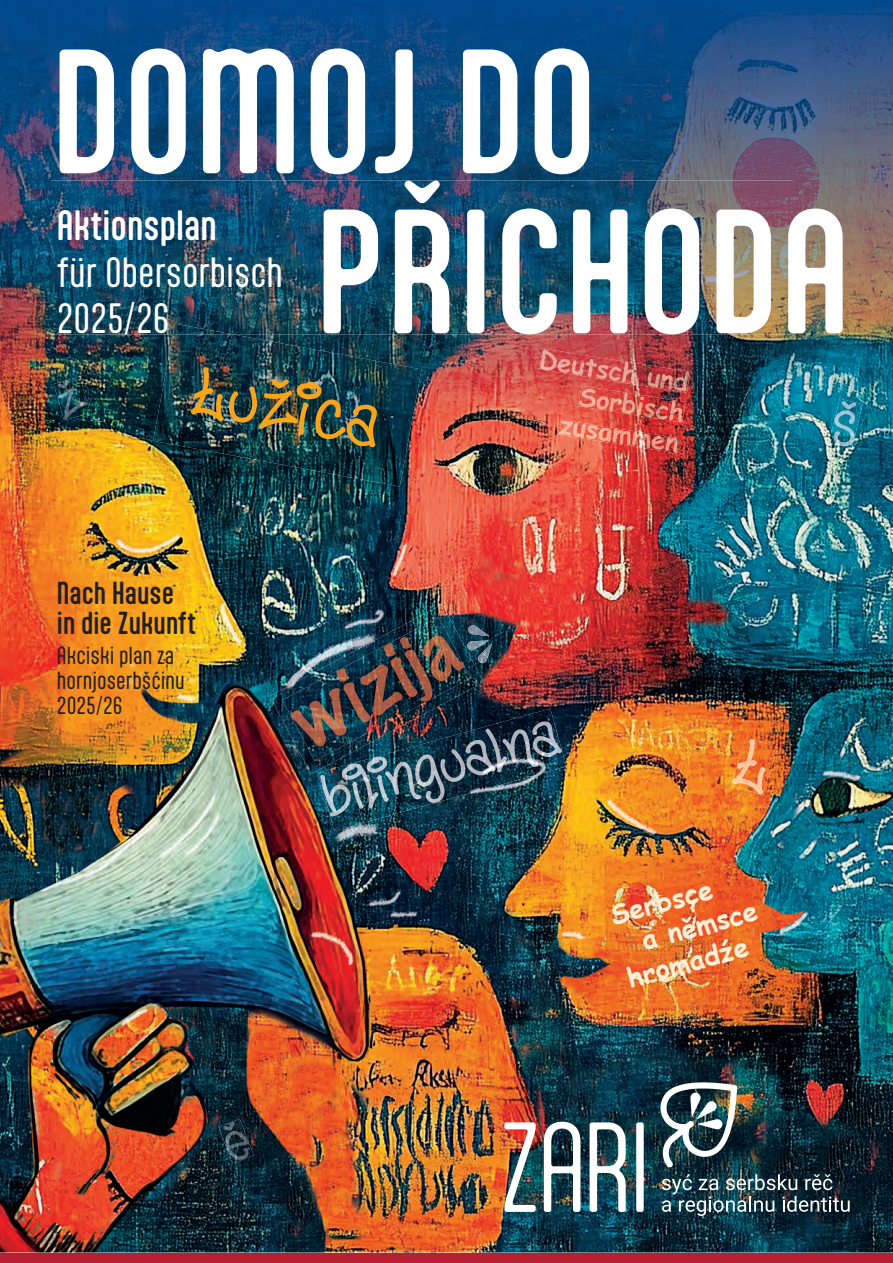
<style>
.page{position:relative;width:893px;height:1263px;background:#fff}
.page>*{position:absolute;margin:0;border:0;box-sizing:border-box;transform-origin:0 0}
.t1{font:500 150px/160.1px "Aptly";letter-spacing:.01em;color:#fff}
.t2{font:72px "CC Phat Boi";color:#f9a51b}
.t3{font:36px/46.5px "Aptly";color:#fff}
.t4{font:500 36px "Aptly";color:#fff}
.t5{font:700 27px "Comic Sans MS";color:#feefd8}
.t6{font:500 27px/30px "Aptly";color:#231f20}
.t7{font:21px/25.2px "Aptly";color:#231f20}
</style>
<div class="page">
<img style="left:0;top:421px;width:893px;height:831px">
<img style="left:504px;top:1122px;width:32px;height:90px">
<svg style="left:544px;top:1122px;width:36px;height:90px"></svg>
<svg style="left:590px;top:1122px;width:36px;height:90px"></svg>
<div style="left:636px;top:1122px;width:8px;height:90px;background:#fff;border-radius:2px"></div>
<img style="left:658px;top:1080px;width:79px;height:87px">
<img style="left:662px;top:1174px;width:188px;height:42px">
<img style="left:0;top:0;width:893px;height:206px">
<img style="left:0;top:206px;width:92px;height:215px">
<img style="left:801px;top:206px;width:92px;height:215px">
<img style="left:92px;top:334px;width:65px;height:87px">
<img style="left:422px;top:334px;width:379px;height:33px">
<img style="left:422px;top:367px;width:379px;height:54px">
<img style="left:51px;top:181px;width:792px;height:153px">
<div style="left:0;top:1252px;width:893px;height:11px;background:#b91f33"></div>
<img style="left:270px;top:604px;width:214px;height:170px">
<img style="left:282px;top:617px;width:189px;height:144px">
<img style="left:540px;top:348px;width:150px;height:45px">
<img style="left:578px;top:386px;width:107px;height:35px">
<img style="left:559px;top:421px;width:120px;height:32px">
<img style="left:318px;top:709px;width:248px;height:122px">
<img style="left:153px;top:421px;width:259px;height:65px">
<img style="left:157px;top:334px;width:265px;height:87px">
<img style="left:173px;top:324px;width:60px;height:10px">
<img style="left:731px;top:737px;width:47px;height:58px">
<img style="left:829px;top:421px;width:29px;height:27px">
<img style="left:834px;top:399px;width:29px;height:22px">
<img style="left:54px;top:376px;width:36px;height:44px">
<img style="left:218px;top:1119px;width:36px;height:44px">
<img style="left:467px;top:640px;width:22px;height:10px">
<img style="left:468px;top:625px;width:21px;height:11px">
<img style="left:478px;top:644px;width:14px;height:19px">
<h1 class="t1" style="left:316px;top:29px;width:536px;text-indent:-264px">DOMOJ DO<br>PŘICHODA</h1>
<h3 class="t4" style="left:57px;top:203px;width:161px">Aktionsplan</h3>
<h3 class="t3" style="left:57px;top:248px;width:228px">für Obersorbisch<br>2025/26</h3>
<h2 class="t2" style="left:204px;top:347px;width:189px;rotate:11deg">Łužica</h2>
<p class="t6" style="left:57px;top:578px;width:141px">Nach Hause in die Zukunft</p>
<p class="t7" style="left:57px;top:642px;width:129px">Akciski plan za hornjoserbšćinu<br>2025/26</p>
<p class="t5" style="left:606px;top:896px;width:106px;rotate:-15deg">Serbsce</p>
<p class="t5" style="left:637px;top:921px;width:121px;rotate:-15deg">a němsce</p>
<p class="t5" style="left:622px;top:959px;width:126px;rotate:-15deg">hromadźe</p>
</div>
